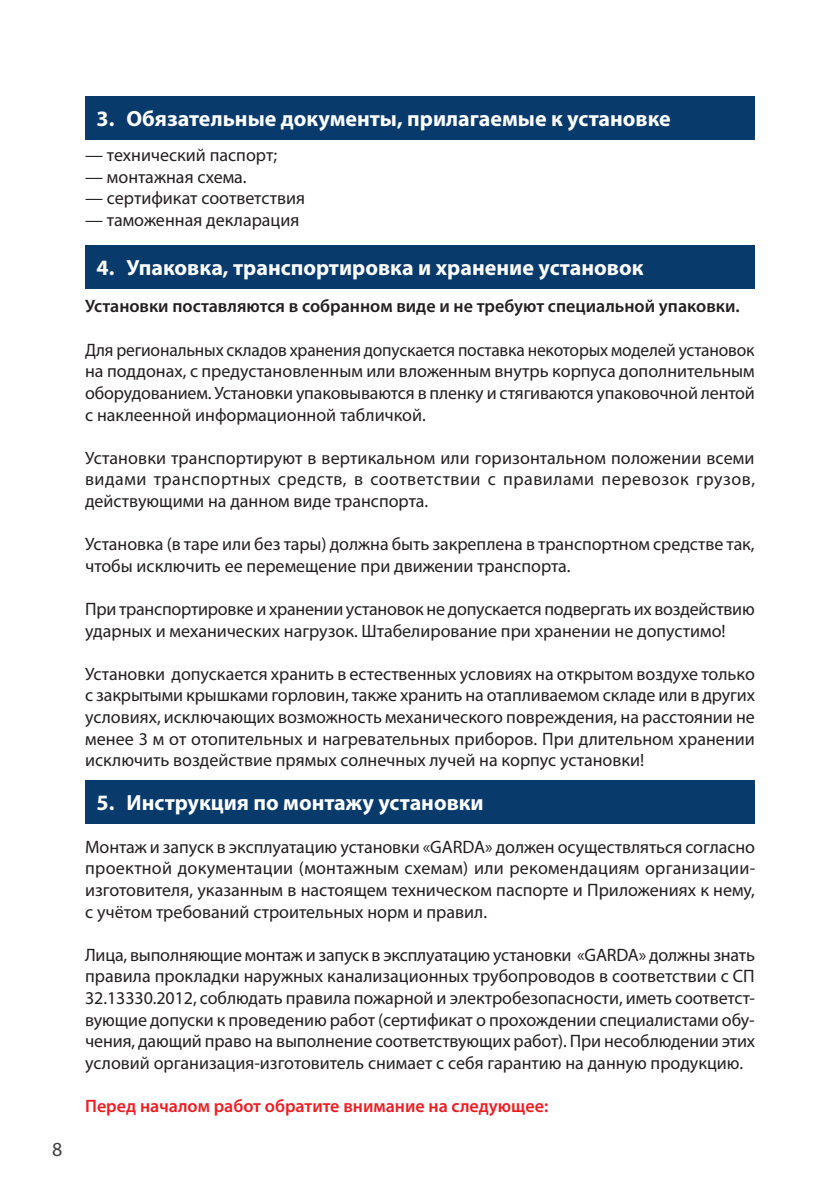
<style>
.page{position:relative;width:840px;height:1191px;background:#fff}
.page>*{position:absolute;margin:0;border:0;box-sizing:border-box;transform-origin:0 0}
.t1{font:700 22px "Myriad Pro";color:#fff}
.t2{font:20px "Myriad Pro";color:#3e3e3f}
.t3{font:18px/21.6px "Myriad Pro";color:#231f20;text-align:justify}
.t4{font:600 18px "Myriad Pro";color:#231f20}
.t5{font:600 18px "Myriad Pro";color:#ee1d23}
</style>
<div class="page">
<div style="left:85px;top:96px;width:669px;height:43px;background:#083a6b"></div>
<div style="left:85px;top:245px;width:669px;height:44px;background:#083a6b"></div>
<div style="left:85px;top:780px;width:669px;height:43px;background:#083a6b"></div>
<p class="t2" style="left:52px;top:1137px;width:12px">8</p>
<p class="t1" style="left:96px;top:104px;width:575px">3. Обязательные документы, прилагаемые к установке</p>
<p class="t3" style="left:85px;top:144px;width:193px">— технический паспорт;</p>
<p class="t3" style="left:85px;top:166px;width:163px">— монтажная схема.</p>
<p class="t3" style="left:85px;top:187px;width:221px">— сертификат соответствия</p>
<p class="t3" style="left:85px;top:209px;width:216px">— таможенная декларация</p>
<p class="t1" style="left:96px;top:253px;width:548px">4. Упаковка, транспортировка и хранение установок</p>
<p class="t4" style="left:85px;top:295px;width:655px">Установки поставляются в собранном виде и не требуют специальной упаковки.</p>
<p class="t3" style="left:85px;top:338px;width:671px">Для региональных складов хранения допускается поставка некоторых моделей установок на поддонах, с предустановленным или вложенным внутрь корпуса дополнительным оборудованием. Установки упаковываются в пленку и стягиваются упаковочной лентой с наклеенной информационной табличкой.</p>
<p class="t3" style="left:85px;top:446px;width:671px">Установки транспортируют в вертикальном или горизонтальном положении всеми видами транспортных средств, в соответствии с правилами перевозок грузов, действующими на данном виде транспорта.</p>
<p class="t3" style="left:85px;top:533px;width:670px">Установка (в таре или без тары) должна быть закреплена в транспортном средстве так, чтобы исключить ее перемещение при движении транспорта.</p>
<p class="t3" style="left:85px;top:598px;width:670px">При транспортировке и хранении установок не допускается подвергать их воздействию ударных и механических нагрузок. Штабелирование при хранении не допустимо!</p>
<p class="t3" style="left:85px;top:662px;width:671px">Установки допускается хранить в естественных условиях на открытом воздухе только с закрытыми крышками горловин, также хранить на отапливаемом складе или в других условиях, исключающих возможность механического повреждения, на расстоянии не менее 3 м от отопительных и нагревательных приборов. При длительном хранении исключить воздействие прямых солнечных лучей на корпус установки!</p>
<p class="t1" style="left:96px;top:788px;width:388px">5. Инструкция по монтажу установки</p>
<p class="t3" style="left:85px;top:835px;width:671px">Монтаж и запуск в эксплуатацию установки «GARDA» должен осуществляться согласно проектной документации (монтажным схемам) или рекомендациям организации&shy;изготовителя, указанным в настоящем техническом паспорте и Приложениях к нему, с учётом требований строительных норм и правил.</p>
<p class="t3" style="left:85px;top:943px;width:671px">Лица, выполняющие монтаж и запуск в эксплуатацию установки «GARDA» должны знать правила прокладки наружных канализационных трубопроводов в соответствии с СП 32.13330.2012, соблюдать правила пожарной и электробезопасности, иметь соответст&shy;вующие допуски к проведению работ (сертификат о прохождении специалистами обу&shy;чения, дающий право на выполнение соответствующих работ). При несоблюдении этих условий организация-изготовитель снимает с себя гарантию на данную продукцию.</p>
<p class="t5" style="left:85px;top:1094px;width:464px">Перед началом работ обратите внимание на следующее:</p>
</div>
